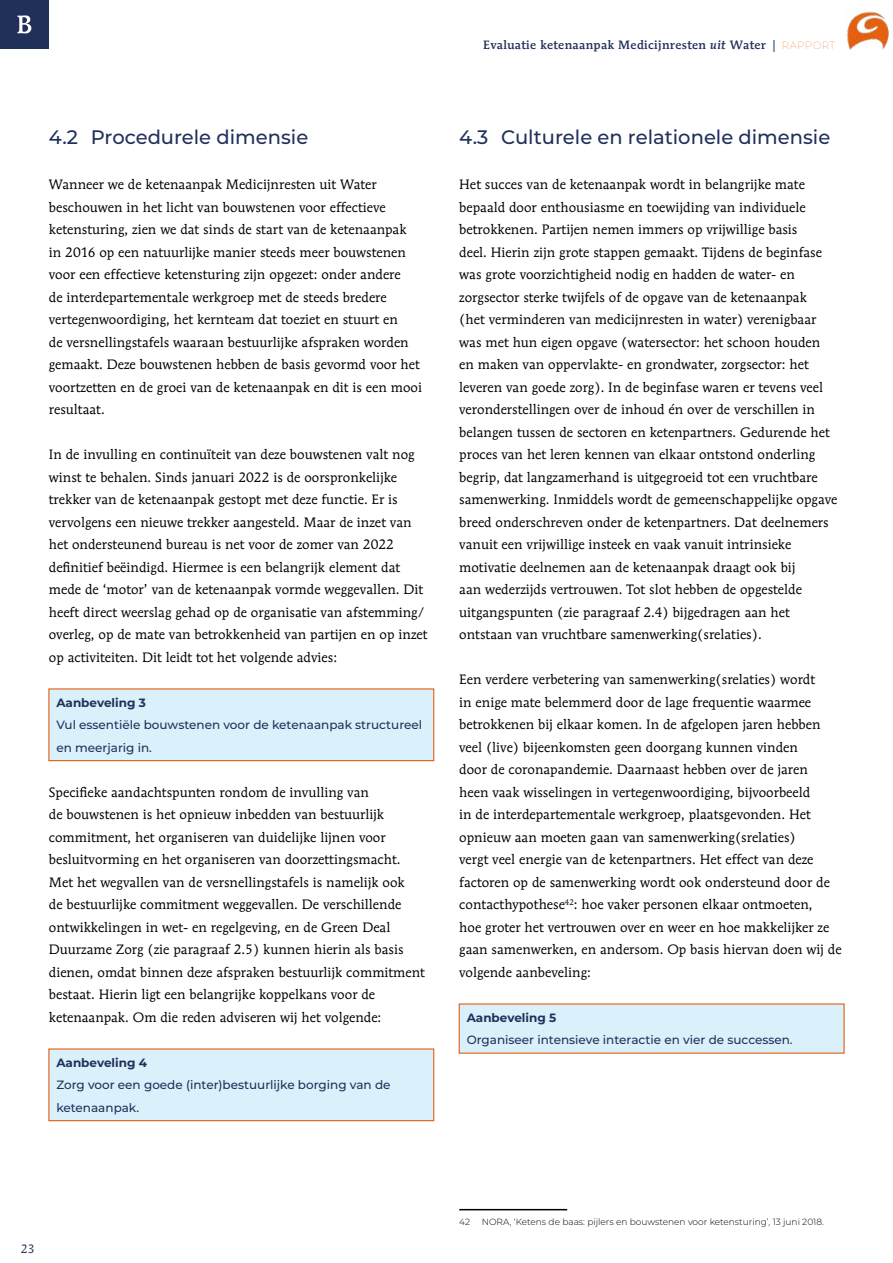
<style>
.page{position:relative;width:893px;height:1263px;background:#fff}
.page>*{position:absolute;margin:0;border:0;box-sizing:border-box;transform-origin:0 0}
.Kop_2_met_10_mm_insp{font:500 19.5px "Montserrat";color:#21305b}
.Brood_wit_na{font:13.5px/22.5px "Mendoza Roman Std";color:#000}
.Kadertekst_enkel{font:500 12px/22.5px "Montserrat";color:#21305b}
.t1{font:500 12px "Mendoza Roman Std";letter-spacing:.03em;color:#21305b}
.Kaderkop{font:700 12px "Montserrat";color:#21305b}
.t2{font:12px "Mendoza Roman Std";color:#21305b}
.Voettekst{font:300 9px "Montserrat";color:#000}
.s1{font-style:italic}
.s2{font-family:"Montserrat";font-weight:100;font-size:10.5px;color:#e36010}
</style>
<div class="page">
<img style="left:847px;top:11px;width:42px;height:39px">
<div style="left:0;top:0;width:49px;height:49px;background:#21305b"></div>
<svg style="left:17px;top:15px;width:14px;height:18px"></svg>
<div style="left:48px;top:688px;width:386px;height:73px;background:#daf0fa;border:1px solid #e36010"></div>
<div style="left:48px;top:1048px;width:386px;height:73px;background:#daf0fa;border:1px solid #e36010"></div>
<div style="left:459px;top:1003px;width:386px;height:51px;background:#daf0fa"></div>
<hr style="left:459px;top:1209px;width:108px;height:1px;background:#000">
<h2 class="Kop_2_met_10_mm_insp" style="left:49px;top:123px;width:261px">4.2 Procedurele dimensie</h2>
<p class="Brood_wit_na" style="left:49px;top:173px;width:375px">Wanneer we de ketenaanpak Medicijnresten uit Water beschouwen in het licht van bouwstenen voor effectieve ketensturing, zien we dat sinds de start van de ketenaanpak in 2016 op een natuurlijke manier steeds meer bouwstenen voor een effectieve ketensturing zijn opgezet: onder andere<br>de interdepartementale werkgroep met de steeds bredere vertegenwoordiging, het kernteam dat toeziet en stuurt en<br>de versnellingstafels waaraan bestuurlijke afspraken worden gemaakt. Deze bouwstenen hebben de basis gevormd voor het voortzetten en de groei van de ketenaanpak en dit is een mooi resultaat.</p>
<p class="Brood_wit_na" style="left:49px;top:443px;width:380px">In de invulling en continuïteit van deze bouwstenen valt nog winst te behalen. Sinds januari 2022 is de oorspronkelijke trekker van de ketenaanpak gestopt met deze functie. Er is vervolgens een nieuwe trekker aangesteld. Maar de inzet van het ondersteunend bureau is net voor de zomer van 2022 definitief beëindigd. Hiermee is een belangrijk element dat mede de ‘motor’ van de ketenaanpak vormde weggevallen. Dit heeft direct weerslag gehad op de organisatie van afstemming/ overleg, op de mate van betrokkenheid van partijen en op inzet op activiteiten. Dit leidt tot het volgende advies:</p>
<h5 class="Kaderkop" style="left:56px;top:694px;width:91px">Aanbeveling 3</h5>
<p class="Kadertekst_enkel" style="left:56px;top:713px;width:367px">Vul essentiële bouwstenen voor de ketenaanpak structureel en meerjarig in.</p>
<p class="Brood_wit_na" style="left:49px;top:780px;width:378px">Specifieke aandachtspunten rondom de invulling van<br>de bouwstenen is het opnieuw inbedden van bestuurlijk commitment, het organiseren van duidelijke lijnen voor besluitvorming en het organiseren van doorzettingsmacht.<br>Met het wegvallen van de versnellingstafels is namelijk ook<br>de bestuurlijke commitment weggevallen. De verschillende ontwikkelingen in wet- en regelgeving, en de Green Deal Duurzame Zorg (zie paragraaf 2.5) kunnen hierin als basis dienen, omdat binnen deze afspraken bestuurlijk commitment bestaat. Hierin ligt een belangrijke koppelkans voor de ketenaanpak. Om die reden adviseren wij het volgende:</p>
<h5 class="Kaderkop" style="left:56px;top:1054px;width:92px">Aanbeveling 4</h5>
<p class="Kadertekst_enkel" style="left:56px;top:1073px;width:336px">Zorg voor een goede (inter)bestuurlijke borging van de ketenaanpak.</p>
<p class="t1" style="left:483px;top:37px;width:354px">Evaluatie ketenaanpak Medicijnresten <span class="s1">uit</span> Water | <span class="s2">RAPPORT</span></p>
<h2 class="Kop_2_met_10_mm_insp" style="left:459px;top:123px;width:373px">4.3 Culturele en relationele dimensie</h2>
<p class="Brood_wit_na" style="left:459px;top:173px;width:380px">Het succes van de ketenaanpak wordt in belangrijke mate bepaald door enthousiasme en toewijding van individuele betrokkenen. Partijen nemen immers op vrijwillige basis<br>deel. Hierin zijn grote stappen gemaakt. Tijdens de beginfase was grote voorzichtigheid nodig en hadden de water- en zorgsector sterke twijfels of de opgave van de ketenaanpak<br>(het verminderen van medicijnresten in water) verenigbaar was met hun eigen opgave (watersector: het schoon houden en maken van oppervlakte- en grondwater, zorgsector: het leveren van goede zorg). In de beginfase waren er tevens veel veronderstellingen over de inhoud én over de verschillen in belangen tussen de sectoren en ketenpartners. Gedurende het proces van het leren kennen van elkaar ontstond onderling begrip, dat langzamerhand is uitgegroeid tot een vruchtbare samenwerking. Inmiddels wordt de gemeenschappelijke opgave breed onderschreven onder de ketenpartners. Dat deelnemers vanuit een vrijwillige insteek en vaak vanuit intrinsieke motivatie deelnemen aan de ketenaanpak draagt ook bij<br>aan wederzijds vertrouwen. Tot slot hebben de opgestelde uitgangspunten (zie paragraaf 2.4) bijgedragen aan het ontstaan van vruchtbare samenwerking(srelaties).</p>
<p class="Brood_wit_na" style="left:459px;top:668px;width:384px">Een verdere verbetering van samenwerking(srelaties) wordt<br>in enige mate belemmerd door de lage frequentie waarmee betrokkenen bij elkaar komen. In de afgelopen jaren hebben veel (live) bijeenkomsten geen doorgang kunnen vinden<br>door de coronapandemie. Daarnaast hebben over de jaren<br>heen vaak wisselingen in vertegenwoordiging, bijvoorbeeld<br>in de interdepartementale werkgroep, plaatsgevonden. Het opnieuw aan moeten gaan van samenwerking(srelaties)<br>vergt veel energie van de ketenpartners. Het effect van deze factoren op de samenwerking wordt ook ondersteund door de contacthypothese<sup>42</sup>: hoe vaker personen elkaar ontmoeten,<br>hoe groter het vertrouwen over en weer en hoe makkelijker ze gaan samenwerken, en andersom. Op basis hiervan doen wij de volgende aanbeveling:</p>
<h5 class="Kaderkop" style="left:467px;top:1009px;width:91px">Aanbeveling 5</h5>
<p class="Kadertekst_enkel" style="left:467px;top:1028px;width:327px">Organiseer intensieve interactie en vier de successen.</p>
<p class="t2" style="left:21px;top:1241px;width:16px">23</p>
<p class="Voettekst" style="left:459px;top:1215px;width:12px">42</p>
<p class="Voettekst" style="left:482px;top:1215px;width:344px">NORA, ‘Ketens de baas: pijlers en bouwstenen voor ketensturing’, 13 juni 2018.</p>
</div>
